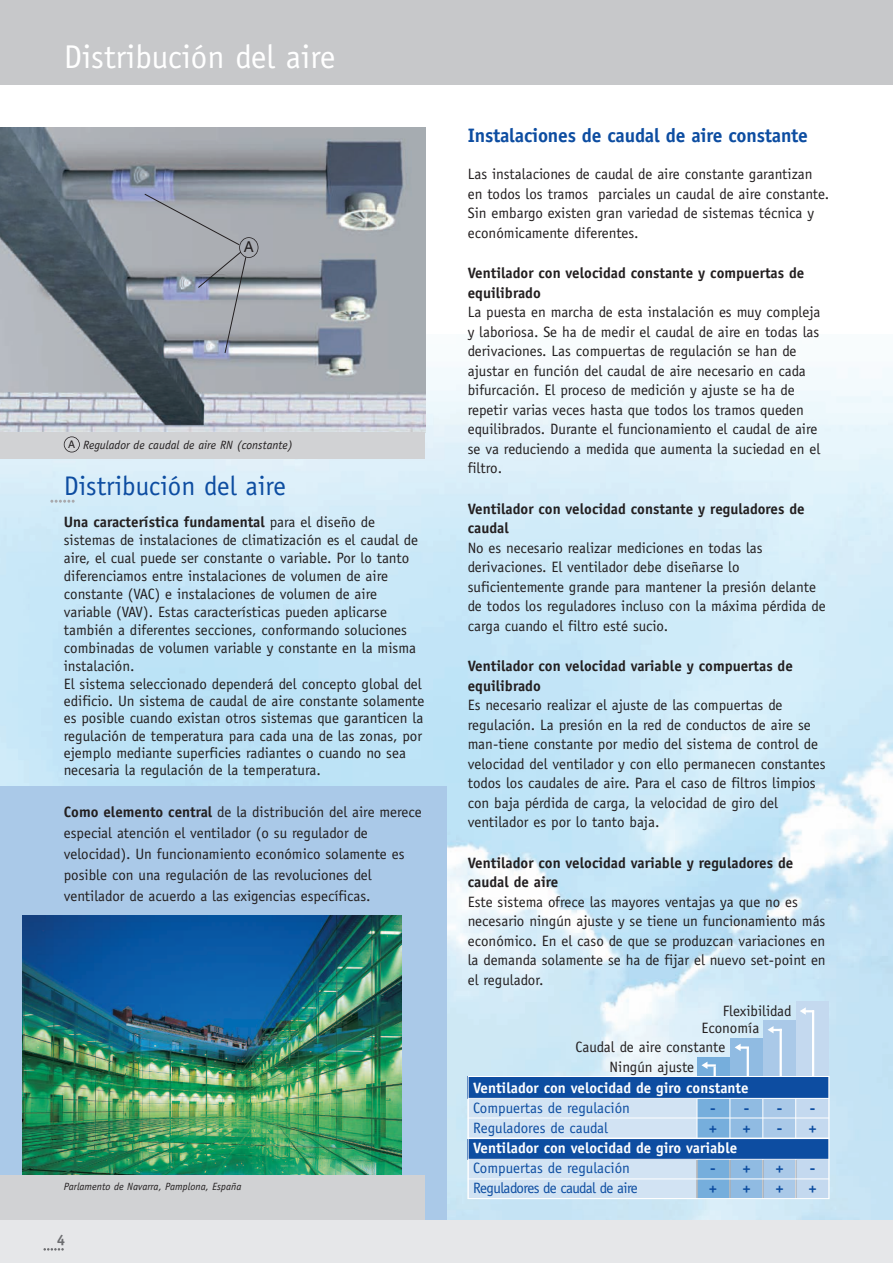
<style>
.page{position:relative;width:893px;height:1263px;background:#fff}
.page>*{position:absolute;margin:0;border:0;box-sizing:border-box;transform-origin:0 0}
.t1{font:33px "Officina Sans";color:#fff}
.t2{font:27px "Officina Sans";color:#0d4da1}
.t3{font:700 19.5px "Officina Sans";letter-spacing:-.01em;color:#0d4da1}
.t4{font:15px/19.5px "Officina Sans";color:#231f20}
.t5{font:700 15px/19.5px "Officina Sans";color:#231f20}
.t6{font:700 15px "Officina Sans";color:#fff}
.t7{font:15px "Officina Sans";color:#0d4da1}
.t8{font:15px "Officina Sans";letter-spacing:-.04em;color:#0d4da1}
.t9{font:700 15px "Officina Sans";color:#0d4da1}
.t10{font:700 15px "Officina Sans";color:#6c6d70}
.t11{font:15px "Helvetica";color:#231f20}
.t12{font:italic 12px "Officina Sans";color:#231f20}
.t13{font:italic 10.5px "Officina Sans";color:#231f20}
.t14{font:10.5px "Helvetica";color:#231f20}
.s1{font-weight:700}
</style>
<div class="page">
<img style="left:0;top:334px;width:893px;height:886px">
<div style="left:0;top:787px;width:446px;height:439px;background:#aac9e8"></div>
<img style="left:0;top:128px;width:425px;height:304px">
<img style="left:23px;top:915px;width:378px;height:261px">
<div style="left:0;top:1176px;width:425px;height:53px;background:#d1d2d4"></div>
<div style="left:0;top:1220px;width:893px;height:43px;background:#e6e7e9"></div>
<div style="left:0;top:0;width:893px;height:85px;background:#c7c8ca"></div>
<svg style="left:43px;top:1248px;width:21px;height:2px"></svg>
<div style="left:468px;top:1076px;width:361px;height:122px;background:#d2e3f3"></div>
<div style="left:468px;top:1076px;width:361px;height:22px;background:#0d4da1"></div>
<div style="left:468px;top:1139px;width:361px;height:20px;background:#0d4da1"></div>
<div style="left:697px;top:1160px;width:33px;height:38px;background:#76aedc"></div>
<div style="left:730px;top:1160px;width:33px;height:38px;background:#90bbe2"></div>
<div style="left:763px;top:1160px;width:33px;height:38px;background:#aac9e8"></div>
<div style="left:796px;top:1160px;width:33px;height:38px;background:#c4d9ef"></div>
<div style="left:697px;top:1057px;width:33px;height:19px;background:#76aedc"></div>
<div style="left:730px;top:1038px;width:33px;height:38px;background:#90bbe2"></div>
<div style="left:763px;top:1020px;width:33px;height:56px;background:#aac9e8"></div>
<div style="left:796px;top:1001px;width:33px;height:75px;background:#c4d9ef"></div>
<div style="left:697px;top:1098px;width:33px;height:40px;background:#76aedc"></div>
<div style="left:730px;top:1098px;width:33px;height:40px;background:#90bbe2"></div>
<div style="left:763px;top:1098px;width:33px;height:40px;background:#aac9e8"></div>
<div style="left:796px;top:1098px;width:33px;height:40px;background:#c4d9ef"></div>
<hr style="left:697px;top:1159px;width:1px;height:40px;background:#fff">
<hr style="left:729px;top:1159px;width:1px;height:40px;background:#fff">
<hr style="left:762px;top:1159px;width:1px;height:40px;background:#fff">
<hr style="left:795px;top:1159px;width:1px;height:40px;background:#fff">
<hr style="left:697px;top:1098px;width:1px;height:40px;background:#fff">
<hr style="left:729px;top:1098px;width:1px;height:40px;background:#fff">
<hr style="left:762px;top:1098px;width:1px;height:40px;background:#fff">
<hr style="left:795px;top:1098px;width:1px;height:40px;background:#fff">
<hr style="left:468px;top:1098px;width:361px;height:1px;background:#fff">
<hr style="left:468px;top:1117px;width:361px;height:1px;background:#fff">
<hr style="left:468px;top:1137px;width:361px;height:2px;background:#fff">
<hr style="left:468px;top:1159px;width:361px;height:1px;background:#fff">
<hr style="left:468px;top:1178px;width:361px;height:1px;background:#fff">
<hr style="left:812px;top:1010px;width:2px;height:66px;background:#fff">
<hr style="left:780px;top:1029px;width:2px;height:47px;background:#fff">
<hr style="left:747px;top:1047px;width:2px;height:29px;background:#fff">
<div style="left:468px;top:1076px;width:361px;height:123px;border:1px solid #fff"></div>
<svg style="left:800px;top:1007px;width:12px;height:8px"></svg>
<svg style="left:767px;top:1026px;width:15px;height:7px"></svg>
<svg style="left:735px;top:1044px;width:14px;height:7px"></svg>
<svg style="left:701px;top:1061px;width:15px;height:15px"></svg>
<div style="left:0;top:432px;width:425px;height:27px;background:#d1d2d4"></div>
<svg style="left:144px;top:194px;width:96px;height:51px;background:#a3a7ae"></svg>
<svg style="left:198px;top:251px;width:48px;height:102px;background:#9da1aa"></svg>
<svg style="left:50px;top:500px;width:25px;height:3px"></svg>
<div style="left:239px;top:237px;width:19px;height:21px;border:2px solid #231f20;border-radius:50%"></div>
<div style="left:64px;top:436px;width:16px;height:16px;border:2px solid #231f20;border-radius:50%"></div>
<h1 class="t1" style="left:64px;top:44px;width:273px">Distribución del aire</h1>
<p class="t11" style="left:244px;top:241px;width:12px">A</p>
<p class="t14" style="left:68px;top:440px;width:9px">A</p>
<p class="t12" style="left:83px;top:440px;width:211px">Regulador de caudal de aire RN (constante)</p>
<h2 class="t2" style="left:64px;top:476px;width:224px">Distribución del aire</h2>
<p class="t4" style="left:64px;top:515px;width:362px;line-height:17.7px"><span class="s1">Una característica fundamental</span> para el diseño de sistemas de instalaciones de climatización es el caudal de aire, el cual puede ser constante o variable. Por lo tanto diferenciamos entre instalaciones de volumen de aire constante (VAC) e instalaciones de volumen de aire variable (VAV). Estas características pueden aplicarse también a diferentes secciones, conformando soluciones combinadas de volumen variable y constante en la misma instalación.<br>El sistema seleccionado dependerá del concepto global del edificio. Un sistema de caudal de aire constante solamente es posible cuando existan otros sistemas que garanticen la regulación de temperatura para cada una de las zonas, por ejemplo mediante superficies radiantes o cuando no sea necesaria la regulación de la temperatura.</p>
<p class="t4" style="left:64px;top:803px;width:360px;line-height:21px"><span class="s1">Como elemento central</span> de la distribución del aire merece especial atención el ventilador (o su regulador de velocidad). Un funcionamiento económico solamente es posible con una regulación de las revoluciones del ventilador de acuerdo a las exigencias específicas.</p>
<p class="t13" style="left:64px;top:1182px;width:179px">Parlamento de Navarra, Pamplona, España</p>
<p class="t10" style="left:57px;top:1234px;width:10px">4</p>
<h3 class="t3" style="left:468px;top:128px;width:342px">Instalaciones de caudal de aire constante</h3>
<p class="t4" style="left:468px;top:166px;width:363px">Las instalaciones de caudal de aire constante garantizan en todos los tramos parciales un caudal de aire constante.<br>Sin embargo existen gran variedad de sistemas técnica y económicamente diferentes.</p>
<p class="t5" style="left:468px;top:265px;width:338px">Ventilador con velocidad constante y compuertas de equilibrado</p>
<p class="t4" style="left:468px;top:304px;width:354px">La puesta en marcha de esta instalación es muy compleja y laboriosa. Se ha de medir el caudal de aire en todas las derivaciones. Las compuertas de regulación se han de ajustar en función del caudal de aire necesario en cada bifurcación. El proceso de medición y ajuste se ha de repetir varias veces hasta que todos los tramos queden equilibrados. Durante el funcionamiento el caudal de aire se va reduciendo a medida que aumenta la suciedad en el filtro.</p>
<p class="t5" style="left:468px;top:500px;width:338px">Ventilador con velocidad constante y reguladores de caudal</p>
<p class="t4" style="left:468px;top:539px;width:359px">No es necesario realizar mediciones en todas las derivaciones. El ventilador debe diseñarse lo suficientemente grande para mantener la presión delante de todos los reguladores incluso con la máxima pérdida de carga cuando el filtro esté sucio.</p>
<p class="t5" style="left:468px;top:658px;width:327px">Ventilador con velocidad variable y compuertas de equilibrado</p>
<p class="t4" style="left:468px;top:697px;width:359px">Es necesario realizar el ajuste de las compuertas de regulación. La presión en la red de conductos de aire se man-tiene constante por medio del sistema de control de velocidad del ventilador y con ello permanecen constantes todos los caudales de aire. Para el caso de filtros limpios con baja pérdida de carga, la velocidad de giro del ventilador es por lo tanto baja.</p>
<p class="t5" style="left:468px;top:854px;width:327px">Ventilador con velocidad variable y reguladores de caudal de aire</p>
<p class="t4" style="left:468px;top:893px;width:359px">Este sistema ofrece las mayores ventajas ya que no es necesario ningún ajuste y se tiene un funcionamiento más económico. En el caso de que se produzcan variaciones en la demanda solamente se ha de fijar el nuevo set-point en el regulador.</p>
<p class="t4" style="left:723px;top:1002px;width:70px">Flexibilidad</p>
<p class="t4" style="left:701px;top:1020px;width:59px">Economía</p>
<p class="t4" style="left:576px;top:1039px;width:151px">Caudal de aire constante</p>
<p class="t4" style="left:610px;top:1058px;width:86px">Ningún ajuste</p>
<p class="t6" style="left:473px;top:1082px;width:277px">Ventilador con velocidad de giro constante</p>
<p class="t7" style="left:473px;top:1102px;width:159px">Compuertas de regulación</p>
<p class="t9" style="left:710px;top:1102px;width:41px">- -</p>
<p class="t9" style="left:777px;top:1102px;width:40px">- -</p>
<p class="t7" style="left:473px;top:1122px;width:137px">Reguladores de caudal</p>
<p class="t9" style="left:709px;top:1122px;width:10px">+</p>
<p class="t9" style="left:742px;top:1122px;width:10px">+</p>
<p class="t9" style="left:777px;top:1122px;width:42px">- +</p>
<p class="t6" style="left:473px;top:1142px;width:266px">Ventilador con velocidad de giro variable</p>
<p class="t7" style="left:473px;top:1162px;width:159px">Compuertas de regulación</p>
<p class="t9" style="left:710px;top:1162px;width:42px">- +</p>
<p class="t9" style="left:775px;top:1162px;width:10px">+</p>
<p class="t9" style="left:810px;top:1162px;width:7px">-</p>
<p class="t8" style="left:473px;top:1182px;width:166px">Reguladores de caudal de aire</p>
<p class="t9" style="left:709px;top:1182px;width:10px">+</p>
<p class="t9" style="left:742px;top:1182px;width:10px">+</p>
<p class="t9" style="left:775px;top:1182px;width:10px">+</p>
<p class="t9" style="left:808px;top:1182px;width:10px">+</p>
</div>
